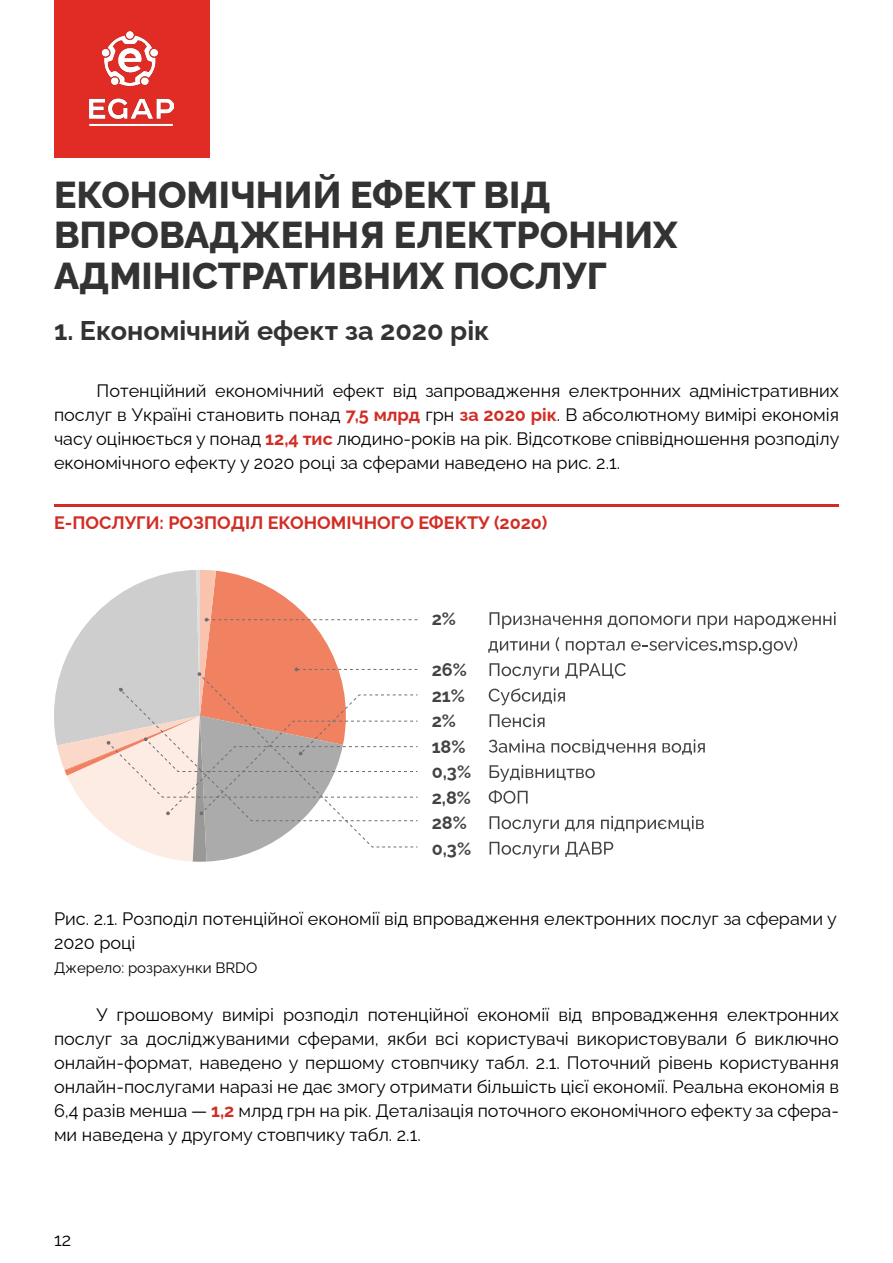
<style>
.page{position:relative;width:893px;height:1263px;background:#fff}
.page>*{position:absolute;margin:0;border:0;box-sizing:border-box;transform-origin:0 0}
.ЗАГОЛОВОК{font:800 37.5px/40.5px "Raleway";color:#333}
.ЗАГОЛОВОК-2{font:700 27px "Raleway";color:#333}
.t1{font:18px/24px "Raleway";color:#000;text-align:justify}
.t2{font:700 18px "Raleway";color:#d22d24}
.t3{font:700 18px/25.5px "Raleway";color:#444342}
.t4{font:15px "Raleway";color:#000}
.s1{font-weight:700;color:#d22d24}
</style>
<div class="page">
<div style="left:54px;top:0;width:156px;height:157px;background:#e02c24"></div>
<img style="left:90px;top:31px;width:84px;height:95px">
<hr style="left:54px;top:504px;width:785px;height:3px;background:#d02c24">
<svg style="left:490px;top:612px;width:111px;height:17px"></svg>
<svg style="left:608px;top:615px;width:82px;height:12px"></svg>
<svg style="left:697px;top:615px;width:30px;height:14px"></svg>
<svg style="left:734px;top:612px;width:101px;height:17px"></svg>
<svg style="left:488px;top:641px;width:61px;height:12px"></svg>
<svg style="left:556px;top:637px;width:3px;height:14px"></svg>
<svg style="left:566px;top:641px;width:59px;height:13px"></svg>
<svg style="left:631px;top:637px;width:166px;height:17px"></svg>
<svg style="left:490px;top:663px;width:69px;height:17px"></svg>
<svg style="left:565px;top:663px;width:61px;height:15px"></svg>
<svg style="left:489px;top:688px;width:76px;height:17px"></svg>
<svg style="left:490px;top:714px;width:54px;height:13px"></svg>
<svg style="left:489px;top:739px;width:56px;height:14px"></svg>
<svg style="left:551px;top:739px;width:104px;height:16px"></svg>
<svg style="left:662px;top:739px;width:43px;height:16px"></svg>
<svg style="left:490px;top:765px;width:105px;height:17px"></svg>
<svg style="left:489px;top:790px;width:39px;height:14px"></svg>
<svg style="left:490px;top:816px;width:69px;height:17px"></svg>
<svg style="left:565px;top:820px;width:29px;height:11px"></svg>
<svg style="left:601px;top:816px;width:103px;height:17px"></svg>
<svg style="left:490px;top:842px;width:69px;height:16px"></svg>
<svg style="left:565px;top:842px;width:48px;height:15px"></svg>
<svg style="left:54px;top:570px;width:364px;height:292px"></svg>
<p class="ЗАГОЛОВОК" style="left:54px;top:170px;width:625px">ЕКОНОМІЧНИЙ ЕФЕКТ ВІД<br>ВПРОВАДЖЕННЯ ЕЛЕКТРОННИХ<br>АДМІНІСТРАТИВНИХ ПОСЛУГ</p>
<p class="ЗАГОЛОВОК-2" style="left:54px;top:309px;width:437px">1. Економічний ефект за 2020 рік</p>
<p class="t1" style="left:54px;top:376px;width:787px;text-indent:43px">Потенційний економічний ефект від запровадження електронних адміністративних послуг в Україні становить понад <span class="s1">7,5 млрд</span> грн <span class="s1">за 2020 рік</span>. В абсолютному вимірі економія часу оцінюється у понад <span class="s1">12,4 тис</span> людино-років на рік. Відсоткове співвідношення розподілу економічного ефекту у 2020 році за сферами наведено на рис. 2.1.</p>
<p class="t2" style="left:54px;top:508px;width:495px">Е-ПОСЛУГИ: РОЗПОДІЛ ЕКОНОМІЧНОГО ЕФЕКТУ (2020)</p>
<p class="t3" style="left:432px;top:604px;width:26px">2%</p>
<p class="t3" style="left:432px;top:655px;width:41px">26%<br>21%<br>2%<br>18%<br>0,3%<br>2,8%<br>28%<br>0,3%</p>
<p class="t1" style="left:54px;top:904px;width:784px">Рис. 2.1. Розподіл потенційної економії від впровадження електронних послуг за сферами у<br>2020 році</p>
<p class="t4" style="left:54px;top:955px;width:205px">Джерело: розрахунки BRDO</p>
<p class="t1" style="left:54px;top:1000px;width:786px;text-indent:43px">У грошовому вимірі розподіл потенційної економії від впровадження електронних послуг за досліджуваними сферами, якби всі користувачі використовували б виключно онлайн-формат, наведено у першому стовпчику табл. 2.1. Поточний рівень користування онлайн-послугами наразі не дає змогу отримати більшість цієї економії. Реальна економія в 6,4 разів менша — <span class="s1">1,2</span> млрд грн на рік. Деталізація поточного економічного ефекту за сфера&shy;ми наведена у другому стовпчику табл. 2.1.</p>
<p class="t1" style="left:54px;top:1226px;width:19px">12</p>
</div>
